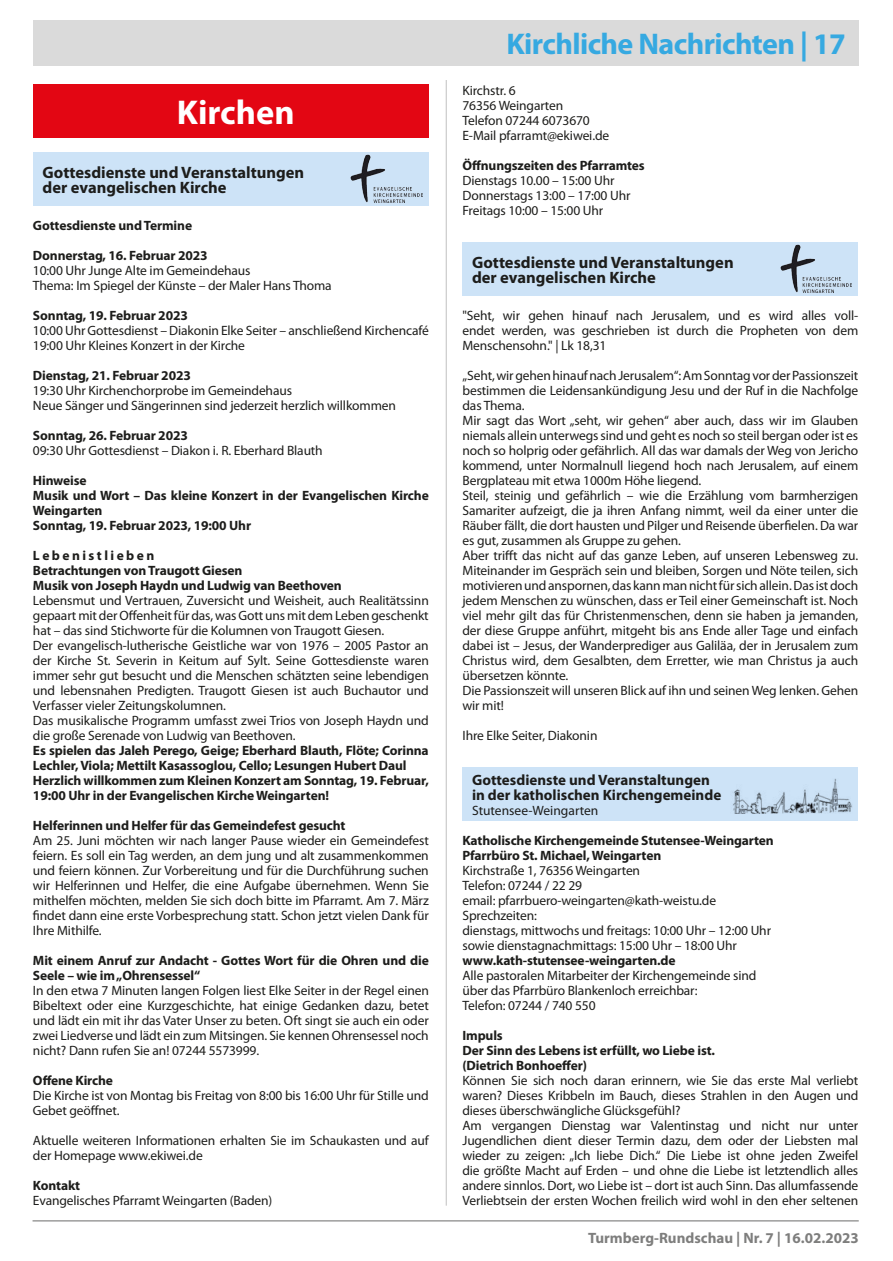
<style>
.page{position:relative;width:893px;height:1261px;background:#fff}
.page>*{position:absolute;margin:0;border:0;box-sizing:border-box;transform-origin:0 0}
.t1{font:700 34.5px "Myriad Pro";color:#fff}
.t2{font:700 30px "Myriad Pro";letter-spacing:-.02em;color:#36a9e1}
.t3{font:700 16.5px/15px "Myriad Pro";color:#1d1d1b}
.t4{font:700 15px/15px "Myriad Pro";color:#1d1d1b}
.t5{font:700 15px "Myriad Pro";color:#7e7e7d}
.Text{font:13.5px/15px "Myriad Pro";letter-spacing:-.01em;color:#1d1d1b;text-align:justify}
.Text-2{font:700 13.5px/15px "Myriad Pro";letter-spacing:-.01em;color:#1d1d1b}
</style>
<div class="page">
<hr style="left:33px;top:1220px;width:825px;height:1px;background:#9d9d9c">
<div style="left:33px;top:20px;width:825px;height:46px;background:#dadada"></div>
<hr style="left:445px;top:80px;width:1px;height:1125px;background:#c1c0c0">
<div style="left:462px;top:242px;width:395px;height:54px;background:#cde3f7"></div>
<img style="left:780px;top:245px;width:35px;height:48px">
<img style="left:801px;top:276px;width:50px;height:17px">
<div style="left:462px;top:767px;width:395px;height:54px;background:#cde3f7"></div>
<img style="left:733px;top:778px;width:119px;height:35px">
<div style="left:33px;top:152px;width:395px;height:54px;background:#cde3f7"></div>
<img style="left:350px;top:155px;width:36px;height:48px">
<img style="left:372px;top:186px;width:50px;height:17px">
<div style="left:33px;top:84px;width:395px;height:54px;background:#e30613"></div>
<p class="t1" style="left:177px;top:90px;width:119px">Kirchen</p>
<p class="t3" style="left:43px;top:164px;width:263px">Gottesdienste und Veranstaltungen der evangelischen Kirche</p>
<p class="Text-2" style="left:33px;top:217px;width:160px">Gottesdienste und Termine</p>
<p class="Text-2" style="left:33px;top:247px;width:176px">Donnerstag, 16. Februar 2023</p>
<p class="Text" style="left:33px;top:263px;width:219px">10:00 Uhr Junge Alte im Gemeindehaus</p>
<p class="Text" style="left:33px;top:278px;width:300px">Thema: Im Spiegel der Künste – der Maler Hans Thoma</p>
<p class="Text-2" style="left:33px;top:307px;width:156px">Sonntag, 19. Februar 2023</p>
<p class="Text" style="left:33px;top:323px;width:397px">10:00 Uhr Gottesdienst – Diakonin Elke Seiter – anschließend Kirchencafé</p>
<p class="Text" style="left:33px;top:338px;width:213px">19:00 Uhr Kleines Konzert in der Kirche</p>
<p class="Text-2" style="left:33px;top:367px;width:159px">Dienstag, 21. Februar 2023</p>
<p class="Text" style="left:33px;top:383px;width:260px">19:30 Uhr Kirchenchorprobe im Gemeindehaus</p>
<p class="Text" style="left:33px;top:398px;width:364px">Neue Sänger und Sängerinnen sind jederzeit herzlich willkommen</p>
<p class="Text-2" style="left:33px;top:427px;width:156px">Sonntag, 26. Februar 2023</p>
<p class="Text" style="left:33px;top:443px;width:291px">09:30 Uhr Gottesdienst – Diakon i. R. Eberhard Blauth</p>
<p class="Text-2" style="left:33px;top:472px;width:55px">Hinweise</p>
<p class="Text-2" style="left:33px;top:487px;width:397px">Musik und Wort – Das kleine Konzert in der Evangelischen Kirche<br>Weingarten</p>
<p class="Text-2" style="left:33px;top:517px;width:219px">Sonntag, 19. Februar 2023, 19:00 Uhr</p>
<p class="Text-2" style="left:33px;top:547px;width:123px">L e b e n i s t l i e b e n</p>
<p class="Text-2" style="left:33px;top:562px;width:211px">Betrachtungen von Traugott Giesen</p>
<p class="Text-2" style="left:33px;top:577px;width:310px">Musik von Joseph Haydn und Ludwig van Beethoven</p>
<p class="Text" style="left:33px;top:593px;width:397px">Lebensmut und Vertrauen, Zuversicht und Weisheit, auch Realitätssinn gepaart mit der Offenheit für das, was Gott uns mit dem Leben geschenkt hat – das sind Stichworte für die Kolumnen von Traugott Giesen.</p>
<p class="Text" style="left:33px;top:638px;width:397px">Der evangelisch-lutherische Geistliche war von 1976 – 2005 Pastor an der Kirche St. Severin in Keitum auf Sylt. Seine Gottesdienste waren immer sehr gut besucht und die Menschen schätzten seine lebendigen und lebensnahen Predigten. Traugott Giesen ist auch Buchautor und Verfasser vieler Zeitungskolumnen.</p>
<p class="Text" style="left:33px;top:713px;width:397px">Das musikalische Programm umfasst zwei Trios von Joseph Haydn und die große Serenade von Ludwig van Beethoven.</p>
<p class="Text-2" style="left:33px;top:742px;width:397px">Es spielen das Jaleh Perego, Geige; Eberhard Blauth, Flöte; Corinna<br>Lechler, Viola; Mettilt Kasassoglou, Cello; Lesungen Hubert Daul</p>
<p class="Text-2" style="left:33px;top:772px;width:397px">Herzlich willkommen zum Kleinen Konzert am Sonntag, 19. Februar,<br>19:00 Uhr in der Evangelischen Kirche Weingarten!</p>
<p class="Text-2" style="left:33px;top:817px;width:314px">Helferinnen und Helfer für das Gemeindefest gesucht</p>
<p class="Text" style="left:33px;top:833px;width:397px">Am 25. Juni möchten wir nach langer Pause wieder ein Gemeindefest feiern. Es soll ein Tag werden, an dem jung und alt zusammenkommen und feiern können. Zur Vorbereitung und für die Durchführung suchen wir Helferinnen und Helfer, die eine Aufgabe übernehmen. Wenn Sie mithelfen möchten, melden Sie sich doch bitte im Pfarramt. Am 7. März findet dann eine erste Vorbesprechung statt. Schon jetzt vielen Dank für Ihre Mithilfe.</p>
<p class="Text-2" style="left:33px;top:952px;width:397px">Mit einem Anruf zur Andacht - Gottes Wort für die Ohren und die<br>Seele – wie im „Ohrensessel“</p>
<p class="Text" style="left:33px;top:983px;width:397px">In den etwa 7 Minuten langen Folgen liest Elke Seiter in der Regel einen Bibeltext oder eine Kurzgeschichte, hat einige Gedanken dazu, betet und lädt ein mit ihr das Vater Unser zu beten. Oft singt sie auch ein oder zwei Liedverse und lädt ein zum Mitsingen. Sie kennen Ohrensessel noch nicht? Dann rufen Sie an! 07244 5573999.</p>
<p class="Text-2" style="left:33px;top:1072px;width:82px">Offene Kirche</p>
<p class="Text" style="left:33px;top:1088px;width:397px">Die Kirche ist von Montag bis Freitag von 8:00 bis 16:00 Uhr für Stille und<br>Gebet geöffnet.</p>
<p class="Text" style="left:33px;top:1133px;width:397px">Aktuelle weiteren Informationen erhalten Sie im Schaukasten und auf der Homepage www.ekiwei.de</p>
<p class="Text-2" style="left:33px;top:1177px;width:49px">Kontakt</p>
<p class="Text" style="left:33px;top:1193px;width:241px">Evangelisches Pfarramt Weingarten (Baden)</p>
<h2 class="t2" style="left:506px;top:24px;width:341px">Kirchliche Nachrichten | 17</h2>
<p class="Text" style="left:462px;top:83px;width:55px">Kirchstr. 6</p>
<p class="Text" style="left:462px;top:98px;width:102px">76356 Weingarten</p>
<p class="Text" style="left:462px;top:113px;width:129px">Telefon 07244 6073670</p>
<p class="Text" style="left:462px;top:128px;width:148px">E-Mail pfarramt@ekiwei.de</p>
<p class="Text-2" style="left:462px;top:157px;width:184px">Öffnungszeiten des Pfarramtes</p>
<p class="Text" style="left:462px;top:173px;width:153px">Dienstags 10.00 – 15:00 Uhr</p>
<p class="Text" style="left:462px;top:188px;width:169px">Donnerstags 13:00 – 17:00 Uhr</p>
<p class="Text" style="left:462px;top:203px;width:142px">Freitags 10:00 – 15:00 Uhr</p>
<p class="t3" style="left:472px;top:254px;width:263px">Gottesdienste und Veranstaltungen der evangelischen Kirche</p>
<p class="Text" style="left:462px;top:308px;width:397px">"Seht, wir gehen hinauf nach Jerusalem, und es wird alles voll&shy;endet werden, was geschrieben ist durch die Propheten von dem Menschensohn." | Lk 18,31</p>
<p class="Text" style="left:462px;top:368px;width:397px">„Seht, wir gehen hinauf nach Jerusalem“: Am Sonntag vor der Passionszeit bestimmen die Leidensankündigung Jesu und der Ruf in die Nachfolge das Thema.</p>
<p class="Text" style="left:462px;top:413px;width:397px">Mir sagt das Wort „seht, wir gehen“ aber auch, dass wir im Glauben niemals allein unterwegs sind und geht es noch so steil bergan oder ist es noch so holprig oder gefährlich. All das war damals der Weg von Jericho kommend, unter Normalnull liegend hoch nach Jerusalem, auf einem Bergplateau mit etwa 1000m Höhe liegend.</p>
<p class="Text" style="left:462px;top:488px;width:397px">Steil, steinig und gefährlich – wie die Erzählung vom barmherzigen Samariter aufzeigt, die ja ihren Anfang nimmt, weil da einer unter die Räuber fällt, die dort hausten und Pilger und Reisende überfielen. Da war es gut, zusammen als Gruppe zu gehen.</p>
<p class="Text" style="left:462px;top:548px;width:397px">Aber trifft das nicht auf das ganze Leben, auf unseren Lebensweg zu.<br>Miteinander im Gespräch sein und bleiben, Sorgen und Nöte teilen, sich motivieren und anspornen, das kann man nicht für sich allein. Das ist doch jedem Menschen zu wünschen, dass er Teil einer Gemeinschaft ist. Noch viel mehr gilt das für Christenmenschen, denn sie haben ja jemanden, der diese Gruppe anführt, mitgeht bis ans Ende aller Tage und einfach dabei ist – Jesus, der Wanderprediger aus Galiläa, der in Jerusalem zum Christus wird, dem Gesalbten, dem Erretter, wie man Christus ja auch übersetzen könnte.</p>
<p class="Text" style="left:462px;top:683px;width:397px">Die Passionszeit will unseren Blick auf ihn und seinen Weg lenken. Gehen wir mit!</p>
<p class="Text" style="left:462px;top:728px;width:136px">Ihre Elke Seiter, Diakonin</p>
<p class="t4" style="left:472px;top:771px;width:250px">Gottesdienste und Veranstaltungen in der katholischen Kirchengemeinde</p>
<p class="Text" style="left:472px;top:802px;width:128px">Stutensee-Weingarten</p>
<p class="Text-2" style="left:462px;top:832px;width:313px">Katholische Kirchengemeinde Stutensee-Weingarten</p>
<p class="Text-2" style="left:462px;top:847px;width:200px">Pfarrbüro St. Michael, Weingarten</p>
<p class="Text" style="left:462px;top:863px;width:179px">Kirchstraße 1, 76356 Weingarten</p>
<p class="Text" style="left:462px;top:878px;width:121px">Telefon: 07244 / 22 29</p>
<p class="Text" style="left:462px;top:893px;width:255px">email: pfarrbuero-weingarten@kath-weistu.de</p>
<p class="Text" style="left:462px;top:908px;width:76px">Sprechzeiten:</p>
<p class="Text" style="left:462px;top:923px;width:310px">dienstags, mittwochs und freitags: 10:00 Uhr – 12:00 Uhr</p>
<p class="Text" style="left:462px;top:938px;width:276px">sowie dienstagnachmittags: 15:00 Uhr – 18:00 Uhr</p>
<p class="Text-2" style="left:462px;top:952px;width:214px">www.kath-stutensee-weingarten.de</p>
<p class="Text" style="left:462px;top:968px;width:295px">Alle pastoralen Mitarbeiter der Kirchengemeinde sind</p>
<p class="Text" style="left:462px;top:983px;width:236px">über das Pfarrbüro Blankenloch erreichbar:</p>
<p class="Text" style="left:462px;top:998px;width:135px">Telefon: 07244 / 740 550</p>
<p class="Text-2" style="left:462px;top:1027px;width:42px">Impuls</p>
<p class="Text-2" style="left:462px;top:1042px;width:254px">Der Sinn des Lebens ist erfüllt, wo Liebe ist.</p>
<p class="Text-2" style="left:462px;top:1057px;width:126px">(Dietrich Bonhoeffer)</p>
<p class="Text" style="left:462px;top:1073px;width:397px">Können Sie sich noch daran erinnern, wie Sie das erste Mal verliebt waren? Dieses Kribbeln im Bauch, dieses Strahlen in den Augen und dieses überschwängliche Glücksgefühl?</p>
<p class="Text" style="left:462px;top:1118px;width:397px">Am vergangen Dienstag war Valentinstag und nicht nur unter Jugendlichen dient dieser Termin dazu, dem oder der Liebsten mal wieder zu zeigen: „Ich liebe Dich.“ Die Liebe ist ohne jeden Zweifel die größte Macht auf Erden – und ohne die Liebe ist letztendlich alles andere sinnlos. Dort, wo Liebe ist – dort ist auch Sinn. Das allumfassende Verliebtsein der ersten Wochen freilich wird wohl in den eher seltenen</p>
<p class="t5" style="left:587px;top:1228px;width:272px">Turmberg-Rundschau | Nr. 7 | 16.02.2023</p>
</div>
